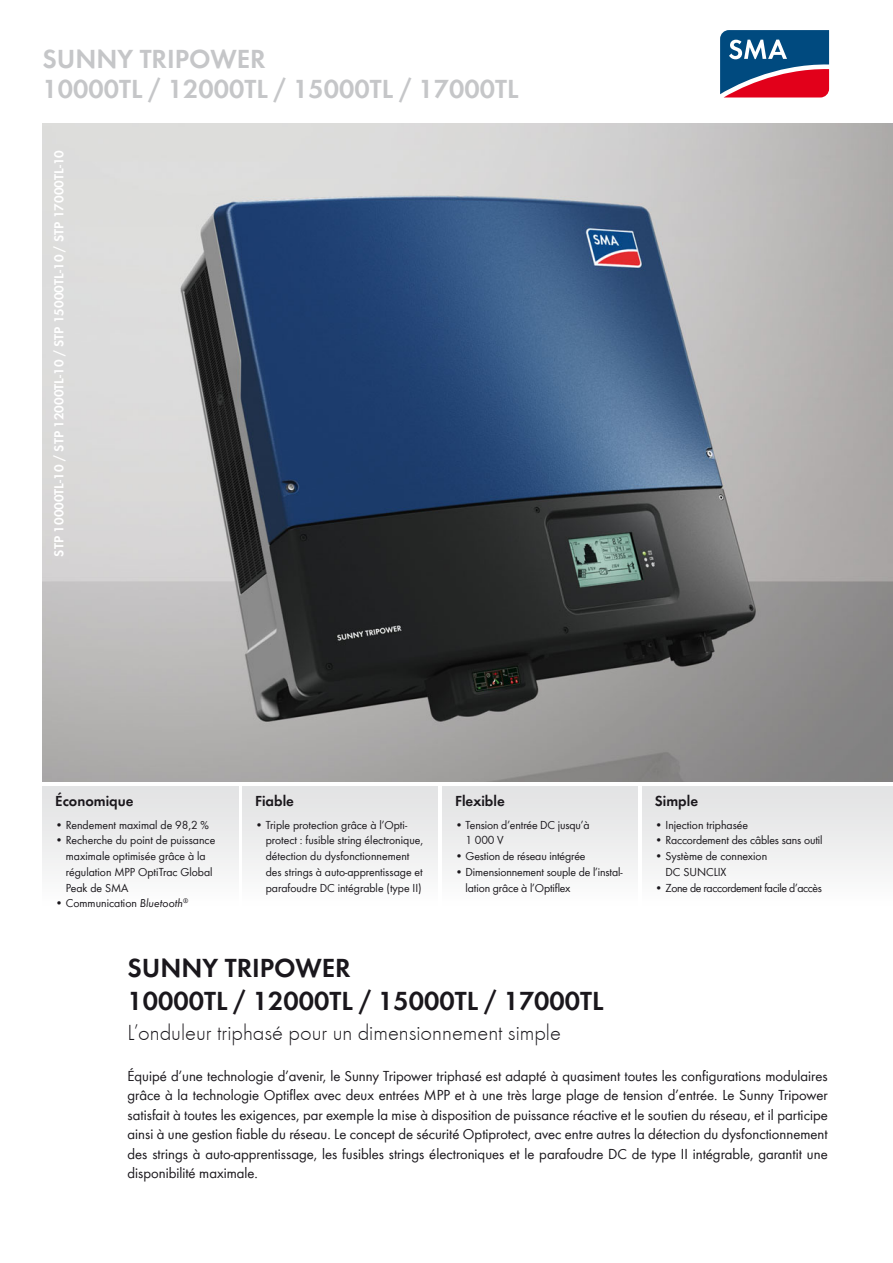
<style>
.page{position:relative;width:893px;height:1263px;background:#fff}
.page>*{position:absolute;margin:0;border:0;box-sizing:border-box;transform-origin:0 0}
.t1{font:600 27px/30px "SMA Futura Global";color:#c5c6c8}
.t2{font:600 27px/33px "SMA Futura Global";color:#1a171c}
.t3{font:300 22.5px "SMA Futura Global";color:#1a171c}
.t4{font:15px/19.5px "SMA Futura Global";color:#1a171c;text-align:justify}
.t5{font:600 15px "SMA Futura Global";color:#1a171c}
.t6{font:600 13.5px "SMA Futura Global";color:#fff}
.t7{font:12px/15.8px "SMA Futura Global";color:#1a171c}
.t8{font:12px "SMA Futura Global";letter-spacing:-.03em;color:#1a171c}
.s1{font-style:italic}
</style>
<div class="page">
<svg style="left:720px;top:30px;width:110px;height:68px;background:#655278"></svg>
<img style="left:42px;top:123px;width:851px;height:659px">
<div style="left:42px;top:787px;width:196px;height:119px;background:linear-gradient(to bottom,#e1e1e2,#fdfdfd)"></div>
<div style="left:242px;top:787px;width:196px;height:119px;background:linear-gradient(to bottom,#e1e1e2,#fdfdfd)"></div>
<div style="left:442px;top:787px;width:196px;height:119px;background:linear-gradient(to bottom,#e1e1e2,#fdfdfd)"></div>
<div style="left:642px;top:787px;width:251px;height:119px;background:linear-gradient(to bottom,#e1e1e2,#fdfdfd)"></div>
<h1 class="t1" style="left:42px;top:44px;width:478px">SUNNY TRIPOWER<br>10000TL / 12000TL / 15000TL / 17000TL</h1>
<p class="t6" style="left:51px;top:557px;width:408px;rotate:-90deg">STP 10000TL-10 / STP 12000TL-10 / STP 15000TL-10 / STP 17000TL-10</p>
<p class="t5" style="left:55px;top:792px;width:80px">Économique</p>
<p class="t7" style="left:55px;top:817px;width:155px">• Rendement maximal de 98,2 %</p>
<p class="t7" style="left:66px;top:832px;width:151px;text-indent:-11px">• Recherche du point de puissance maximale optimisée grâce à la régulation MPP OptiTrac Global<br>Peak de SMA</p>
<p class="t7" style="left:55px;top:895px;width:135px">• Communication <span class="s1">Bluetooth</span><sup>®</sup></p>
<p class="t5" style="left:255px;top:792px;width:40px">Fiable</p>
<p class="t7" style="left:266px;top:817px;width:159px;text-indent:-11px">• Triple protection grâce à l’Opti&shy;protect : fusible string électronique, détection du dysfonctionnement des strings à auto-apprentissage et parafoudre DC intégrable (type II)</p>
<p class="t5" style="left:455px;top:792px;width:51px">Flexible</p>
<p class="t7" style="left:466px;top:817px;width:126px;text-indent:-11px">• Tension d’entrée DC jusqu’à<br>1 000 V</p>
<p class="t7" style="left:455px;top:848px;width:132px">• Gestion de réseau intégrée</p>
<p class="t7" style="left:466px;top:864px;width:158px;text-indent:-11px">• Dimensionnement souple de l’instal&shy;lation grâce à l’Optiflex</p>
<p class="t5" style="left:655px;top:792px;width:45px">Simple</p>
<p class="t7" style="left:655px;top:817px;width:95px">• Injection triphasée</p>
<p class="t7" style="left:655px;top:832px;width:169px">• Raccordement des câbles sans outil</p>
<p class="t7" style="left:665px;top:848px;width:103px;text-indent:-11px">• Système de connexion<br>DC SUNCLIX</p>
<p class="t8" style="left:655px;top:880px;width:169px">• Zone de raccordement facile d’accès</p>
<h1 class="t2" style="left:128px;top:951px;width:478px">SUNNY TRIPOWER<br>10000TL / 12000TL / 15000TL / 17000TL</h1>
<h2 class="t3" style="left:128px;top:1019px;width:435px">L’onduleur triphasé pour un dimensionnement simple</h2>
<p class="t4" style="left:128px;top:1066px;width:702px">Équipé d’une technologie d’avenir, le Sunny Tripower triphasé est adapté à quasiment toutes les configurations modulaires grâce à la technologie Optiflex avec deux entrées MPP et à une très large plage de tension d’entrée. Le Sunny Tripower satisfait à toutes les exigences, par exemple la mise à disposition de puissance réactive et le soutien du réseau, et il participe ainsi à une gestion fiable du réseau. Le concept de sécurité Optiprotect, avec entre autres la détection du dysfonctionnement des strings à auto-apprentissage, les fusibles strings électroniques et le parafoudre DC de type II intégrable, garantit une disponibilité maximale.</p>
</div>
